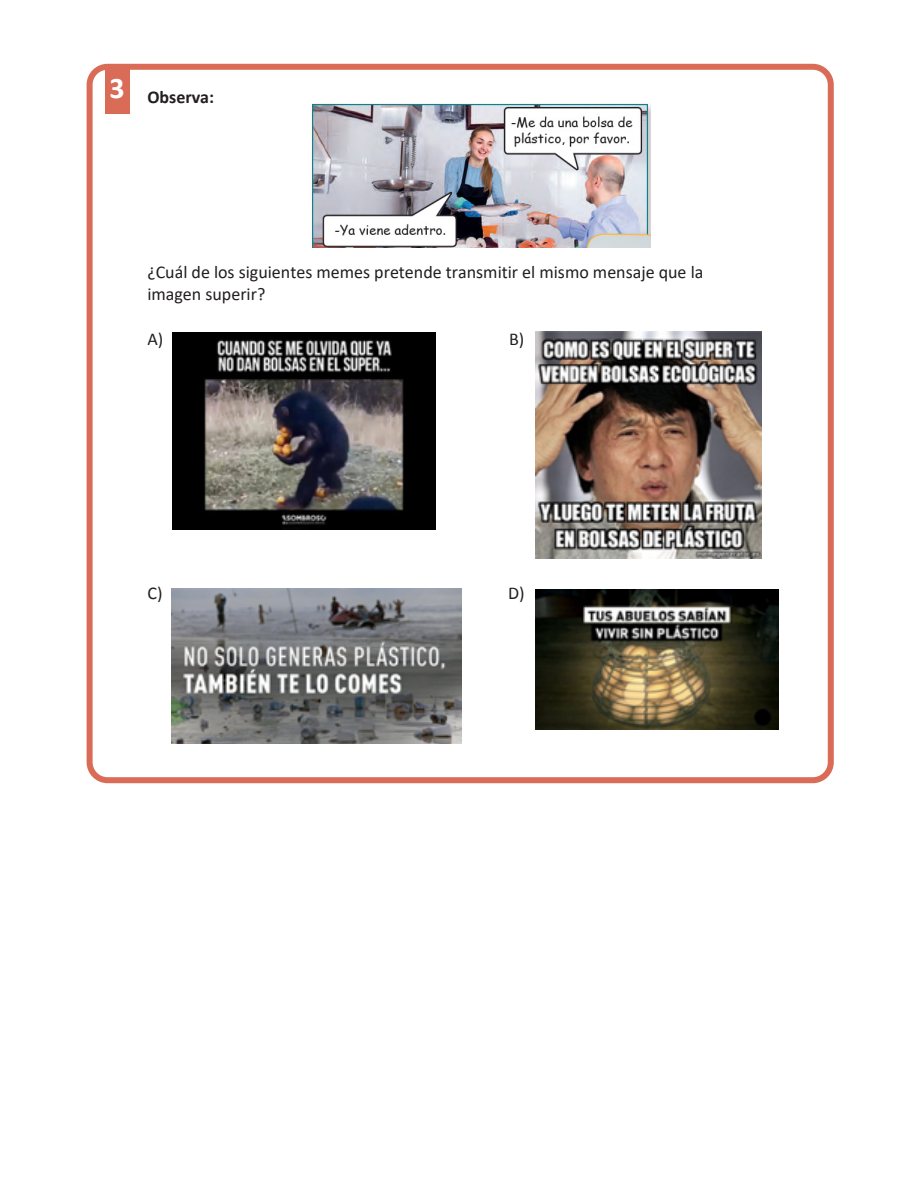
<style>
.page{position:relative;width:918px;height:1188px;background:#fff}
.page>*{position:absolute;margin:0;border:0;box-sizing:border-box;transform-origin:0 0}
.t1{font:700 30px "Calibri";color:#fff}
.t2{font:18px/21.6px "Calibri";color:#221e1f}
.t3{font:700 18px "Calibri";color:#231f20}
.t4{font:18px "Calibri";color:#231f20}
</style>
<div class="page">
<div style="left:87px;top:64px;width:747px;height:719px;border:6px solid #d96b57;border-radius:18px"></div>
<div style="left:105px;top:65px;width:25px;height:48px;background:#d96b57"></div>
<img style="left:311px;top:103px;width:339px;height:145px">
<img style="left:173px;top:333px;width:262px;height:197px">
<img style="left:535px;top:332px;width:227px;height:226px">
<img style="left:172px;top:589px;width:289px;height:155px">
<img style="left:535px;top:590px;width:243px;height:139px">
<p class="t1" style="left:110px;top:66px;width:17px">3</p>
<p class="t3" style="left:147px;top:84px;width:68px">Observa:</p>
<p class="t2" style="left:147px;top:261px;width:558px">¿Cuál de los siguientes memes pretende transmitir el mismo mensaje que la imagen superir?</p>
<p class="t4" style="left:147px;top:328px;width:17px">A)</p>
<p class="t4" style="left:509px;top:328px;width:17px">B)</p>
<p class="t4" style="left:147px;top:582px;width:17px">C)</p>
<p class="t4" style="left:508px;top:582px;width:18px">D)</p>
</div>
